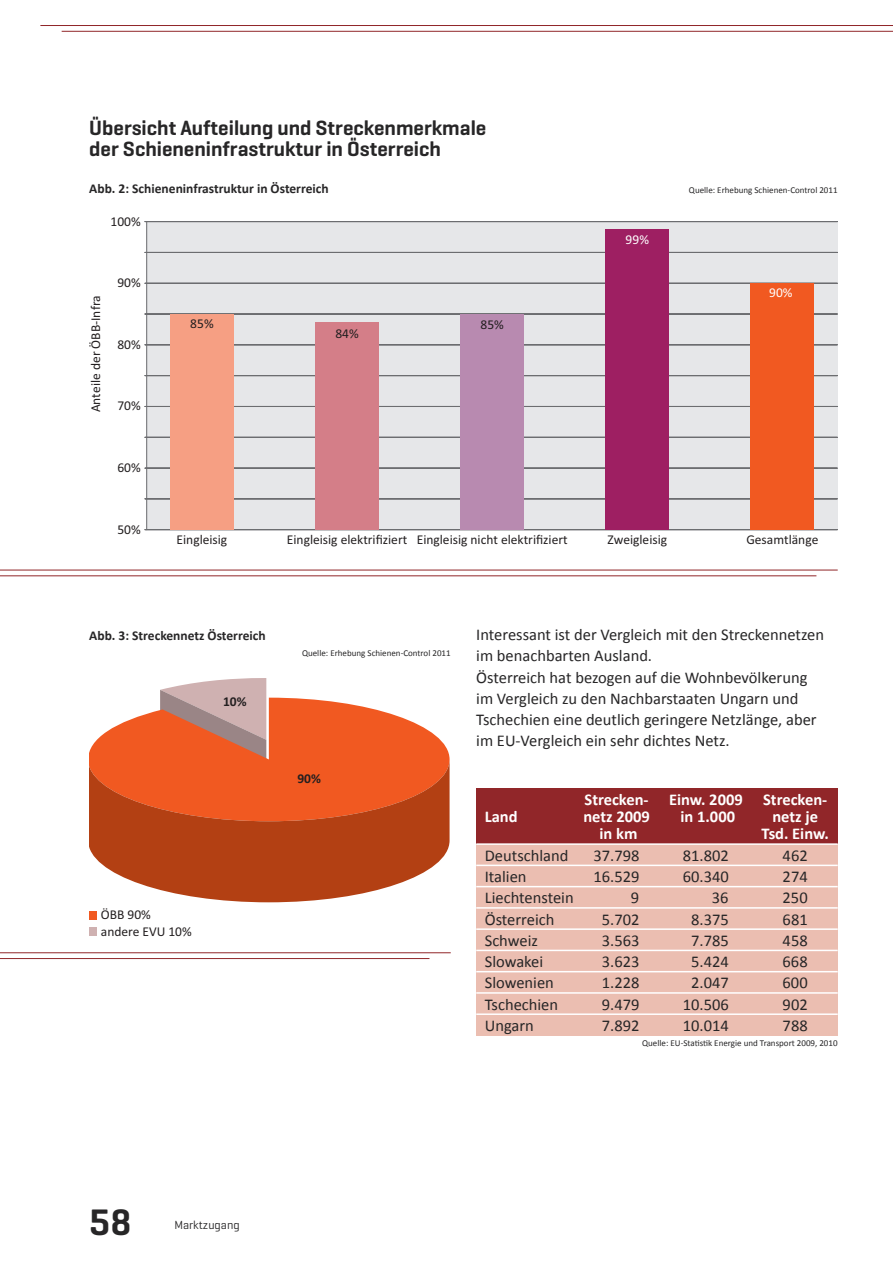
<style>
.page{position:relative;width:893px;height:1263px;background:#fff}
.page>*{position:absolute;margin:0;border:0;box-sizing:border-box;transform-origin:0 0}
.t1{font:600 37.5px "Geogrotesque";color:#272627}
.t2{font:600 21px/21px "Geogrotesque";color:#272627}
.t3{font:16.5px/21.3px "Calibri";color:#272627}
.t4{font:700 16.5px "Calibri";color:#fff}
.t5{font:13.5px/16.2px "Calibri";color:#231f20}
.t6{font:700 13.5px "Calibri";color:#272627}
.t7{font:13.5px "Calibri";color:#fff}
.t8{font:700 13.5px "Calibri";color:#231f20}
.t9{font:12px "Geogrotesque";color:#272627}
.t10{font:9px "Calibri";color:#272627}
</style>
<div class="page">
<div style="left:476px;top:810px;width:362px;height:225px;background:#ebbeb1"></div>
<div style="left:476px;top:789px;width:362px;height:55px;background:#912629"></div>
<hr style="left:40px;top:25px;width:853px;height:1px;background:#912629">
<hr style="left:62px;top:31px;width:831px;height:1px;background:#912629">
<div style="left:147px;top:222px;width:691px;height:308px;background:#e6e7e9"></div>
<hr style="left:145px;top:530px;width:692px;height:1px;background:#6c6d70">
<div style="left:145px;top:529px;width:693px;height:1px;border:1px solid #6c6d70"></div>
<div style="left:145px;top:499px;width:693px;height:1px;border:1px solid #6c6d70"></div>
<div style="left:145px;top:437px;width:693px;height:1px;border:1px solid #6c6d70"></div>
<hr style="left:145px;top:376px;width:692px;height:1px;background:#6c6d70">
<div style="left:145px;top:375px;width:693px;height:1px;border:1px solid #6c6d70"></div>
<div style="left:145px;top:314px;width:693px;height:1px;border:1px solid #6c6d70"></div>
<div style="left:145px;top:468px;width:693px;height:1px;border:1px solid #6c6d70"></div>
<div style="left:145px;top:406px;width:693px;height:1px;border:1px solid #6c6d70"></div>
<div style="left:145px;top:345px;width:693px;height:1px;border:1px solid #6c6d70"></div>
<div style="left:145px;top:283px;width:693px;height:1px;border:1px solid #6c6d70"></div>
<div style="left:145px;top:252px;width:693px;height:1px;border:1px solid #6c6d70"></div>
<hr style="left:145px;top:222px;width:692px;height:1px;background:#6c6d70">
<div style="left:145px;top:221px;width:693px;height:1px;border:1px solid #6c6d70"></div>
<div style="left:170px;top:314px;width:64px;height:216px;background:#f69f83"></div>
<div style="left:315px;top:323px;width:64px;height:207px;background:#d47e88"></div>
<div style="left:460px;top:314px;width:64px;height:216px;background:#b88ab0"></div>
<div style="left:605px;top:229px;width:64px;height:301px;background:#9e1f62"></div>
<div style="left:750px;top:283px;width:64px;height:247px;background:#f15921"></div>
<hr style="left:146px;top:222px;width:1px;height:308px;background:#6c6d70">
<hr style="left:0;top:570px;width:838px;height:1px;background:#912629">
<hr style="left:0;top:575px;width:816px;height:1px;background:#912629">
<hr style="left:0;top:952px;width:451px;height:1px;background:#912629">
<hr style="left:0;top:958px;width:429px;height:1px;background:#912629">
<svg style="left:89px;top:678px;width:361px;height:81px"></svg>
<svg style="left:89px;top:759px;width:361px;height:143px;background:#cf5a2d"></svg>
<div style="left:89px;top:911px;width:8px;height:8px;background:#f15921"></div>
<div style="left:89px;top:927px;width:8px;height:8px;background:#cfb1b1"></div>
<hr style="left:476px;top:843px;width:362px;height:2px;background:#fff">
<hr style="left:476px;top:865px;width:362px;height:1px;background:#fff">
<hr style="left:476px;top:886px;width:362px;height:1px;background:#fff">
<hr style="left:476px;top:907px;width:362px;height:2px;background:#fff">
<hr style="left:476px;top:928px;width:362px;height:2px;background:#fff">
<hr style="left:476px;top:950px;width:362px;height:1px;background:#fff">
<hr style="left:476px;top:971px;width:362px;height:1px;background:#fff">
<hr style="left:476px;top:992px;width:362px;height:2px;background:#fff">
<hr style="left:476px;top:1013px;width:362px;height:2px;background:#fff">
<p class="t2" style="left:89px;top:119px;width:399px">Übersicht Aufteilung und Strecken merkmale der Schieneninfrastruktur in Österreich</p>
<p class="t6" style="left:89px;top:183px;width:241px">Abb. 2: Schieneninfrastruktur in Österreich</p>
<p class="t10" style="left:689px;top:186px;width:150px">Quelle: Erhebung Schienen-Control 2011</p>
<p class="t5" style="left:111px;top:213px;width:32px">100%</p>
<p class="t5" style="left:87px;top:412px;width:119px;rotate:-90deg">Anteile der ÖBB-Infra</p>
<p class="t5" style="left:117px;top:274px;width:25px">90%</p>
<p class="t5" style="left:117px;top:336px;width:25px">80%</p>
<p class="t5" style="left:117px;top:397px;width:25px">70%</p>
<p class="t5" style="left:117px;top:459px;width:25px">60%</p>
<p class="t5" style="left:117px;top:520px;width:25px">50%</p>
<p class="t5" style="left:190px;top:315px;width:25px">85%</p>
<p class="t5" style="left:177px;top:531px;width:52px">Eingleisig</p>
<p class="t5" style="left:335px;top:325px;width:25px">84%</p>
<p class="t5" style="left:480px;top:316px;width:25px">85%</p>
<p class="t7" style="left:626px;top:231px;width:25px">99%</p>
<p class="t7" style="left:769px;top:284px;width:25px">90%</p>
<p class="t5" style="left:287px;top:531px;width:282px">Eingleisig elektrifiziert Eingleisig nicht elektrifiziert</p>
<p class="t5" style="left:607px;top:531px;width:61px">Zweigleisig</p>
<p class="t5" style="left:746px;top:531px;width:74px">Gesamtlänge</p>
<p class="t6" style="left:89px;top:629px;width:178px">Abb. 3: Streckennetz Österreich</p>
<p class="t8" style="left:223px;top:693px;width:25px">10%</p>
<p class="t5" style="left:101px;top:906px;width:92px">ÖBB 90% andere EVU 10%</p>
<p class="t10" style="left:302px;top:649px;width:150px">Quelle: Erhebung Schienen-Control 2011</p>
<p class="t8" style="left:297px;top:770px;width:25px">90%</p>
<p class="t3" style="left:476px;top:625px;width:349px">Interessant ist der Vergleich mit den Streckennetzen im benachbarten Ausland.<br>Österreich hat bezogen auf die Wohnbevölkerung im Vergleich zu den Nachbarstaaten Ungarn und Tschechien eine deutlich geringere Netzlänge, aber im EU-Vergleich ein sehr dichtes Netz.</p>
<p class="t4" style="left:584px;top:793px;width:244px">Strecken- Einw. 2009 Strecken-</p>
<p class="t4" style="left:485px;top:810px;width:34px">Land</p>
<p class="t4" style="left:583px;top:810px;width:68px">netz 2009</p>
<p class="t4" style="left:680px;top:810px;width:56px">in 1.000</p>
<p class="t4" style="left:772px;top:810px;width:47px">netz je</p>
<p class="t4" style="left:599px;top:827px;width:39px">in km</p>
<p class="t4" style="left:762px;top:827px;width:69px">Tsd. Einw.</p>
<p class="t3" style="left:485px;top:846px;width:85px">Deutschland</p>
<p class="t3" style="left:594px;top:846px;width:47px">37.798</p>
<p class="t3" style="left:683px;top:846px;width:47px">81.802</p>
<p class="t3" style="left:783px;top:846px;width:27px">462</p>
<p class="t3" style="left:485px;top:867px;width:43px">Italien</p>
<p class="t3" style="left:594px;top:867px;width:47px">16.529</p>
<p class="t3" style="left:683px;top:867px;width:47px">60.340</p>
<p class="t3" style="left:783px;top:867px;width:27px">274</p>
<p class="t3" style="left:485px;top:888px;width:90px">Liechtenstein</p>
<p class="t3" style="left:631px;top:888px;width:10px">9</p>
<p class="t3" style="left:712px;top:888px;width:18px">36</p>
<p class="t3" style="left:783px;top:888px;width:27px">250</p>
<p class="t3" style="left:485px;top:910px;width:71px">Österreich</p>
<p class="t3" style="left:602px;top:910px;width:39px">5.702</p>
<p class="t3" style="left:691px;top:910px;width:39px">8.375</p>
<p class="t3" style="left:783px;top:910px;width:27px">681</p>
<p class="t3" style="left:485px;top:931px;width:55px">Schweiz</p>
<p class="t3" style="left:602px;top:931px;width:39px">3.563</p>
<p class="t3" style="left:691px;top:931px;width:39px">7.785</p>
<p class="t3" style="left:783px;top:931px;width:27px">458</p>
<p class="t3" style="left:485px;top:952px;width:60px">Slowakei</p>
<p class="t3" style="left:602px;top:952px;width:39px">3.623</p>
<p class="t3" style="left:691px;top:952px;width:39px">5.424</p>
<p class="t3" style="left:783px;top:952px;width:27px">668</p>
<p class="t3" style="left:485px;top:973px;width:71px">Slowenien</p>
<p class="t3" style="left:602px;top:973px;width:39px">1.228</p>
<p class="t3" style="left:691px;top:973px;width:39px">2.047</p>
<p class="t3" style="left:783px;top:973px;width:27px">600</p>
<p class="t3" style="left:485px;top:995px;width:75px">Tschechien</p>
<p class="t3" style="left:602px;top:995px;width:39px">9.479</p>
<p class="t3" style="left:683px;top:995px;width:47px">10.506</p>
<p class="t3" style="left:783px;top:995px;width:27px">902</p>
<p class="t3" style="left:485px;top:1016px;width:51px">Ungarn</p>
<p class="t3" style="left:602px;top:1016px;width:39px">7.892</p>
<p class="t3" style="left:683px;top:1016px;width:47px">10.014</p>
<p class="t3" style="left:783px;top:1016px;width:27px">788</p>
<p class="t10" style="left:642px;top:1039px;width:197px">Quelle: EU-Statistik Energie und Transport 2009, 2010</p>
<p class="t1" style="left:89px;top:1210px;width:44px">58</p>
<p class="t9" style="left:174px;top:1220px;width:67px">Marktzugang</p>
</div>
